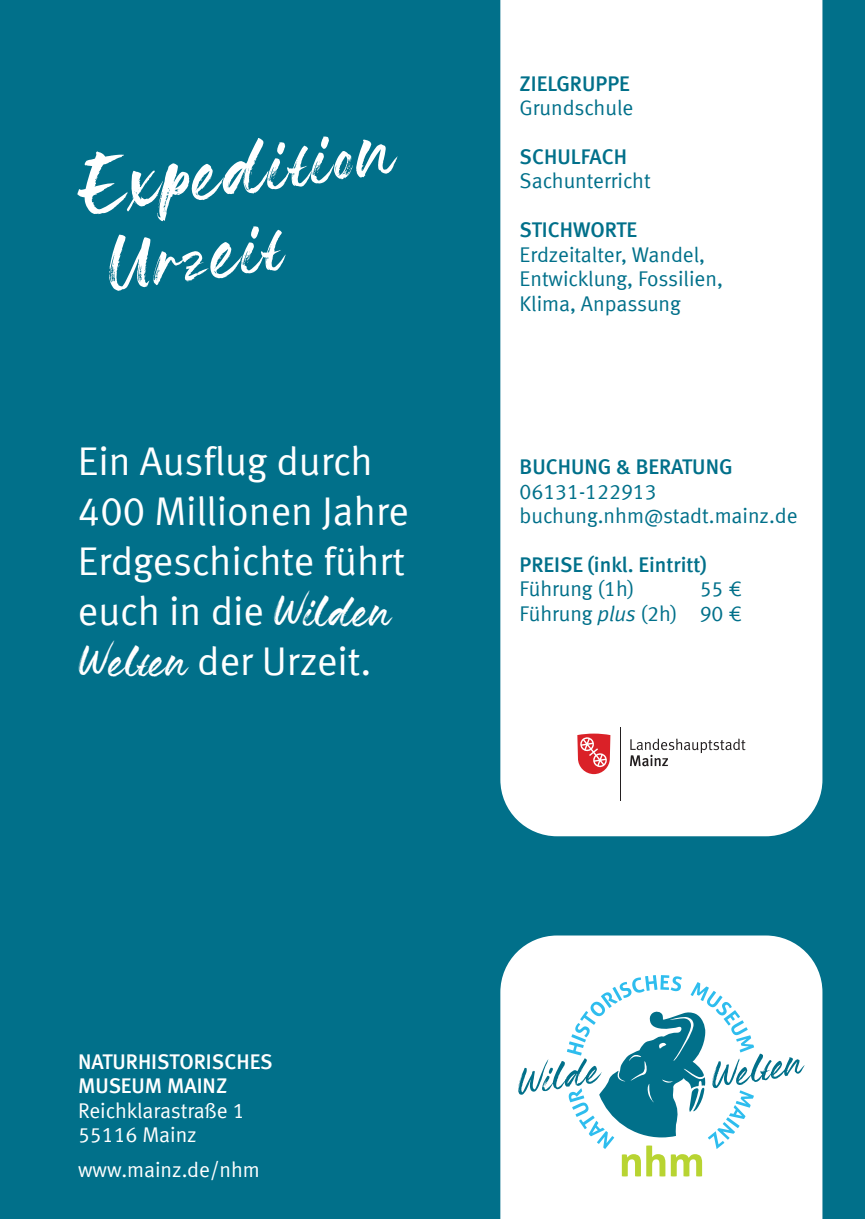
<style>
.page{position:relative;width:865px;height:1219px;background:#01708a}
.page>*{position:absolute;margin:0;border:0;box-sizing:border-box;transform-origin:0 0}
.t1{font:72.5px/79.5px "Lovely Boys";color:#fff}
.t2{font:40px/50px "Mainz Meta";color:#fff}
.t3{font:21.25px/24.5px "Mainz Meta";color:#01708a}
.t4{font:700 21.25px "Mainz Meta";color:#01708a}
.t5{font:21.25px/24.5px "Mainz Meta";color:#fff}
.t6{font:700 21.25px/24.5px "Mainz Meta";color:#fff}
.s1{font-family:"Lovely Boys"}
.s2{font-style:italic}
</style>
<div class="page">
<div style="left:500px;top:0;width:322px;height:836px;background:#fff"></div>
<svg style="left:500px;top:935px;width:322px;height:284px;background:#f0f7f8"></svg>
<svg style="left:518px;top:975px;width:286px;height:201px;background:#cde4e8"></svg>
<svg style="left:630px;top:739px;width:115px;height:27px;background:#dad9d9"></svg>
<hr style="left:619px;top:727px;width:1px;height:74px;background:#231f20">
<svg style="left:577px;top:734px;width:33px;height:40px"></svg>
<h1 class="t1" style="left:73px;top:153px;width:321px;rotate:-8deg">Expedition<br>Urzeit</h1>
<h2 class="t2" style="left:78px;top:436px;width:332px">Ein Ausflug durch<br>400 Millionen Jahre<br>Erdgeschichte führt euch in die <span class="s1">Wilden<br>Welten</span> der Urzeit.</h2>
<p class="t4" style="left:519px;top:71px;width:112px">ZIELGRUPPE</p>
<p class="t3" style="left:519px;top:95px;width:115px">Grundschule</p>
<p class="t4" style="left:519px;top:144px;width:109px">SCHULFACH</p>
<p class="t3" style="left:519px;top:169px;width:133px">Sachunterricht</p>
<p class="t4" style="left:519px;top:218px;width:119px">STICHWORTE</p>
<p class="t3" style="left:519px;top:242px;width:205px">Erdzeitalter, Wandel,<br>Entwicklung, Fossilien,<br>Klima, Anpassung</p>
<p class="t4" style="left:519px;top:454px;width:214px">BUCHUNG &amp; BERATUNG</p>
<p class="t3" style="left:519px;top:479px;width:279px">06131-122913 buchung.nhm@stadt.mainz.de</p>
<p class="t4" style="left:519px;top:552px;width:189px">PREISE (inkl. Eintritt)</p>
<p class="t3" style="left:519px;top:576px;width:116px">Führung (1h)</p>
<p class="t3" style="left:519px;top:576px;width:224px;text-align:right">55 €<br>Führung <span class="s2">plus</span> (2h) 90 €</p>
<p class="t6" style="left:78px;top:1049px;width:196px">NATURHISTORISCHES<br>MUSEUM MAINZ</p>
<p class="t5" style="left:78px;top:1098px;width:168px">Reichklarastraße 1<br>55116 Mainz</p>
<p class="t5" style="left:78px;top:1157px;width:183px">www.mainz.de/nhm</p>
</div>
